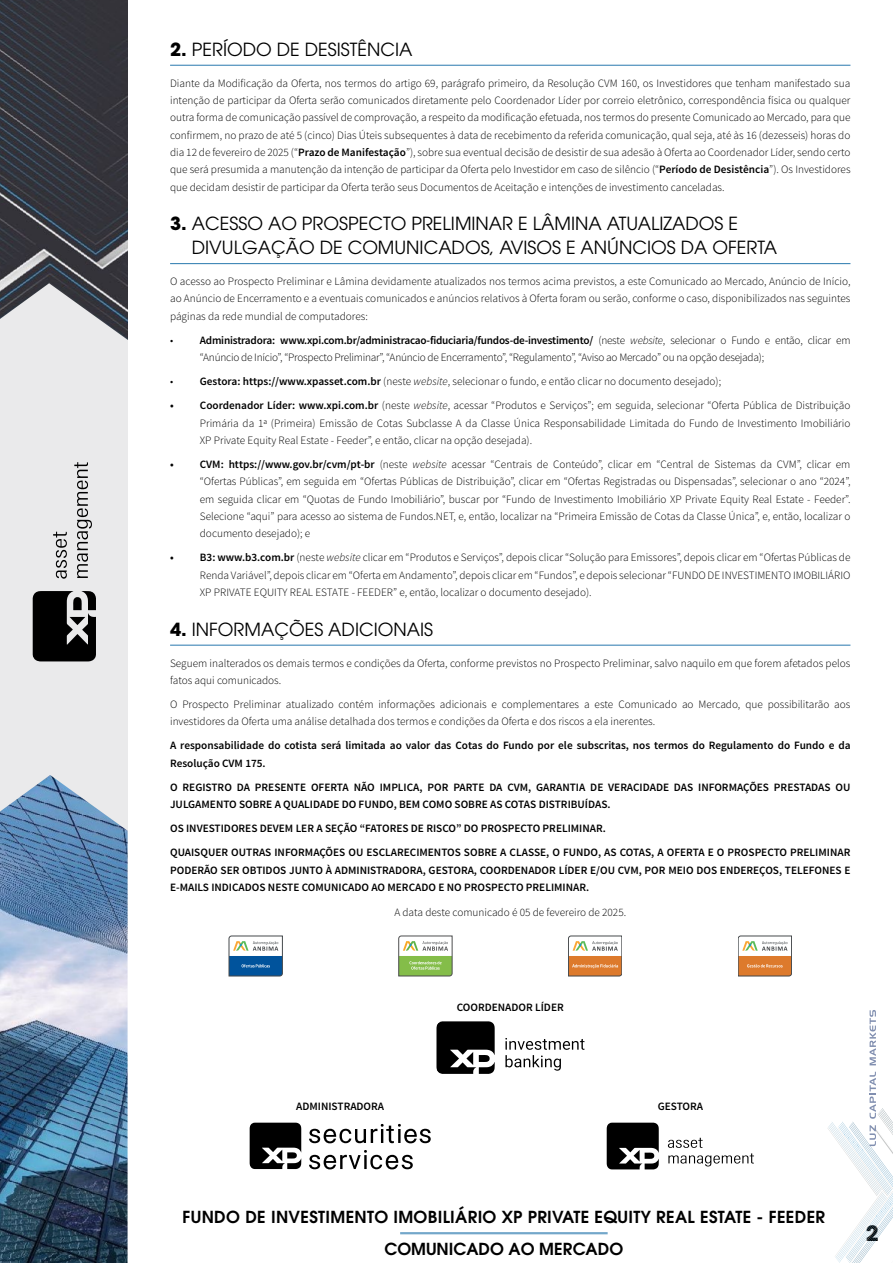
<style>
.page{position:relative;width:893px;height:1263px;background:#fff}
.page>*{position:absolute;margin:0;border:0;box-sizing:border-box;transform-origin:0 0}
.t1{font:700 21px "ITC Avant Garde Pro";color:#000}
.t2{font:18px/23.9px "ITC Avant Garde Pro";color:#000}
.t3{font:600 16.5px/31.8px "ITC Avant Garde Pro";letter-spacing:.02em;color:#000;text-align:center}
.t4{font:300 11.25px/17.2px "Source Sans Pro";color:#000;text-align:justify}
.t5{font:600 11.25px/17.4px "Source Sans Pro";color:#000}
.t6{font:300 11.25px/17.2px "Source Sans Pro";letter-spacing:-.02em;color:#000}
.s1{font-weight:700}
.s2{font-weight:600}
.s3{font-style:italic}
</style>
<div class="page">
<hr style="left:400px;top:1232px;width:208px;height:2px;background:#2878ae">
<img style="left:0;top:0;width:128px;height:283px">
<div style="left:0;top:283px;width:128px;height:492px;background:#eaeaeb"></div>
<img style="left:0;top:775px;width:128px;height:488px">
<svg style="left:33px;top:591px;width:63px;height:70px;background:#2c2c2d"></svg>
<svg style="left:53px;top:532px;width:14px;height:47px"></svg>
<svg style="left:74px;top:462px;width:18px;height:116px;background:#b9b9b9"></svg>
<svg style="left:828px;top:1072px;width:65px;height:191px"></svg>
<svg style="left:870px;top:1010px;width:6px;height:55px"></svg>
<hr style="left:170px;top:65px;width:680px;height:1px;background:#2878ae">
<hr style="left:170px;top:263px;width:680px;height:1px;background:#2878ae">
<hr style="left:170px;top:645px;width:680px;height:1px;background:#2878ae">
<svg style="left:229px;top:936px;width:53px;height:40px"></svg>
<svg style="left:399px;top:936px;width:53px;height:40px"></svg>
<svg style="left:568px;top:936px;width:54px;height:40px"></svg>
<svg style="left:738px;top:936px;width:54px;height:40px"></svg>
<svg style="left:436px;top:1021px;width:59px;height:53px"></svg>
<svg style="left:505px;top:1038px;width:79px;height:33px"></svg>
<svg style="left:250px;top:1123px;width:51px;height:46px"></svg>
<svg style="left:309px;top:1124px;width:122px;height:19px"></svg>
<svg style="left:309px;top:1150px;width:104px;height:19px"></svg>
<svg style="left:607px;top:1123px;width:52px;height:46px"></svg>
<svg style="left:668px;top:1138px;width:86px;height:28px"></svg>
<h2 class="t2" style="left:170px;top:37px;width:244px"><span class="s1">2.</span> PERÍODO DE DESISTÊNCIA</h2>
<p class="t4" style="left:170px;top:74px;width:682px">Diante da Modificação da Oferta, nos termos do artigo 69, parágrafo primeiro, da Resolução CVM 160, os Investidores que tenham manifestado sua intenção de participar da Oferta serão comunicados diretamente pelo Coordenador Líder por correio eletrônico, correspondência física ou qualquer outra forma de comunicação passível de comprovação, a respeito da modificação efetuada, nos termos do presente Comunicado ao Mercado, para que confirmem, no prazo de até 5 (cinco) Dias Úteis subsequentes à data de recebimento da referida comunicação, qual seja, até às 16 (dezesseis) horas do dia 12 de fevereiro de 2025 (“<span class="s2">Prazo de Manifestação</span>”), sobre sua eventual decisão de desistir de sua adesão à Oferta ao Coordenador Líder, sendo certo que será presumida a manutenção da intenção de participar da Oferta pelo Investidor em caso de silêncio (“<span class="s2">Período de Desistência</span>”). Os Investidores que decidam desistir de participar da Oferta terão seus Documentos de Aceitação e intenções de investimento canceladas.</p>
<h2 class="t2" style="left:192px;top:212px;width:587px;text-indent:-22px"><span class="s1">3.</span> ACESSO AO PROSPECTO PRELIMINAR E LÂMINA ATUALIZADOS E<br>DIVULGAÇÃO DE COMUNICADOS, AVISOS E ANÚNCIOS DA OFERTA</h2>
<p class="t4" style="left:170px;top:273px;width:682px">O acesso ao Prospecto Preliminar e Lâmina devidamente atualizados nos termos acima previstos, a este Comunicado ao Mercado, Anúncio de Início, ao Anúncio de Encerramento e a eventuais comunicados e anúncios relativos à Oferta foram ou serão, conforme o caso, disponibilizados nas seguintes páginas da rede mundial de computadores:</p>
<p class="t6" style="left:200px;top:331px;width:652px;text-indent:-30px">• <span class="s2">Administradora: www.xpi.com.br/administracao-fiduciaria/fundos-de-investimento/</span> (neste <span class="s3">website</span>, selecionar o Fundo e então, clicar em “Anúncio de Início”, “Prospecto Preliminar”, “Anúncio de Encerramento”, “Regulamento”, “Aviso ao Mercado” ou na opção desejada);</p>
<p class="t4" style="left:170px;top:373px;width:553px">• <span class="s2">Gestora: https://www.xpasset.com.br</span> (neste <span class="s3">website</span>, selecionar o fundo, e então clicar no documento desejado);</p>
<p class="t4" style="left:200px;top:397px;width:652px;text-indent:-30px"><span class="s2">• Coordenador Líder: www.xpi.com.br</span> (neste <span class="s3">website</span>, acessar “Produtos e Serviços”; em seguida, selecionar “Oferta Pública de Distribuição Primária da 1ª (Primeira) Emissão de Cotas Subclasse A da Classe Única Responsabilidade Limitada do Fundo de Investimento Imobiliário XP Private Equity Real Estate - Feeder”, e então, clicar na opção desejada).</p>
<p class="t4" style="left:200px;top:456px;width:652px;text-indent:-30px"><span class="s2">• CVM: https://www.gov.br/cvm/pt-br</span> (neste <span class="s3">website</span> acessar “Centrais de Conteúdo”, clicar em “Central de Sistemas da CVM”, clicar em “Ofertas Públicas”, em seguida em “Ofertas Públicas de Distribuição”, clicar em “Ofertas Registradas ou Dispensadas”, selecionar o ano “2024”, em seguida clicar em “Quotas de Fundo Imobiliário”, buscar por “Fundo de Investimento Imobiliário XP Private Equity Real Estate - Feeder”.<br>Selecione “aqui” para acesso ao sistema de Fundos.NET, e, então, localizar na “Primeira Emissão de Cotas da Classe Única”, e, então, localizar o documento desejado); e</p>
<p class="t4" style="left:200px;top:549px;width:652px;text-indent:-30px"><span class="s2">• B3: www.b3.com.br</span> (neste <span class="s3">website</span> clicar em “Produtos e Serviços”, depois clicar “Solução para Emissores”, depois clicar em “Ofertas Públicas de Renda Variável”, depois clicar em “Oferta em Andamento”, depois clicar em “Fundos”, e depois selecionar “FUNDO DE INVESTIMENTO IMOBILIÁRIO XP PRIVATE EQUITY REAL ESTATE - FEEDER” e, então, localizar o documento desejado).</p>
<h2 class="t2" style="left:170px;top:617px;width:264px"><span class="s1">4.</span> INFORMAÇÕES ADICIONAIS</h2>
<p class="t4" style="left:170px;top:654px;width:682px">Seguem inalterados os demais termos e condições da Oferta, conforme previstos no Prospecto Preliminar, salvo naquilo em que forem afetados pelos fatos aqui comunicados.</p>
<p class="t4" style="left:170px;top:696px;width:682px">O Prospecto Preliminar atualizado contém informações adicionais e complementares a este Comunicado ao Mercado, que possibilitarão aos investidores da Oferta uma análise detalhada dos termos e condições da Oferta e dos riscos a ela inerentes.</p>
<p class="t5" style="left:170px;top:737px;width:682px">A responsabilidade do cotista será limitada ao valor das Cotas do Fundo por ele subscritas, nos termos do Regulamento do Fundo e da<br>Resolução CVM 175.</p>
<p class="t5" style="left:170px;top:779px;width:682px">O REGISTRO DA PRESENTE OFERTA NÃO IMPLICA, POR PARTE DA CVM, GARANTIA DE VERACIDADE DAS INFORMAÇÕES PRESTADAS OU<br>JULGAMENTO SOBRE A QUALIDADE DO FUNDO, BEM COMO SOBRE AS COTAS DISTRIBUÍDAS.</p>
<p class="t5" style="left:170px;top:817px;width:682px;line-height:24px">OS INVESTIDORES DEVEM LER A SEÇÃO “FATORES DE RISCO” DO PROSPECTO PRELIMINAR.<br>QUAISQUER OUTRAS INFORMAÇÕES OU ESCLARECIMENTOS SOBRE A CLASSE, O FUNDO, AS COTAS, A OFERTA E O PROSPECTO PRELIMINAR</p>
<p class="t5" style="left:170px;top:861px;width:682px">PODERÃO SER OBTIDOS JUNTO À ADMINISTRADORA, GESTORA, COORDENADOR LÍDER E/OU CVM, POR MEIO DOS ENDEREÇOS, TELEFONES E<br>E-MAILS INDICADOS NESTE COMUNICADO AO MERCADO E NO PROSPECTO PRELIMINAR.</p>
<p class="t4" style="left:394px;top:903px;width:233px">A data deste comunicado é 05 de fevereiro de 2025.</p>
<p class="t5" style="left:457px;top:999px;width:109px">COORDENADOR LÍDER</p>
<p class="t5" style="left:296px;top:1098px;width:89px">ADMINISTRADORA</p>
<p class="t5" style="left:658px;top:1098px;width:47px">GESTORA</p>
<h3 class="t3" style="left:183px;top:1201px;width:644px">FUNDO DE INVESTIMENTO IMOBILIÁRIO XP PRIVATE EQUITY REAL ESTATE - FEEDER<br>COMUNICADO AO MERCADO</h3>
<h1 class="t1" style="left:866px;top:1219px;width:14px">2</h1>
</div>
